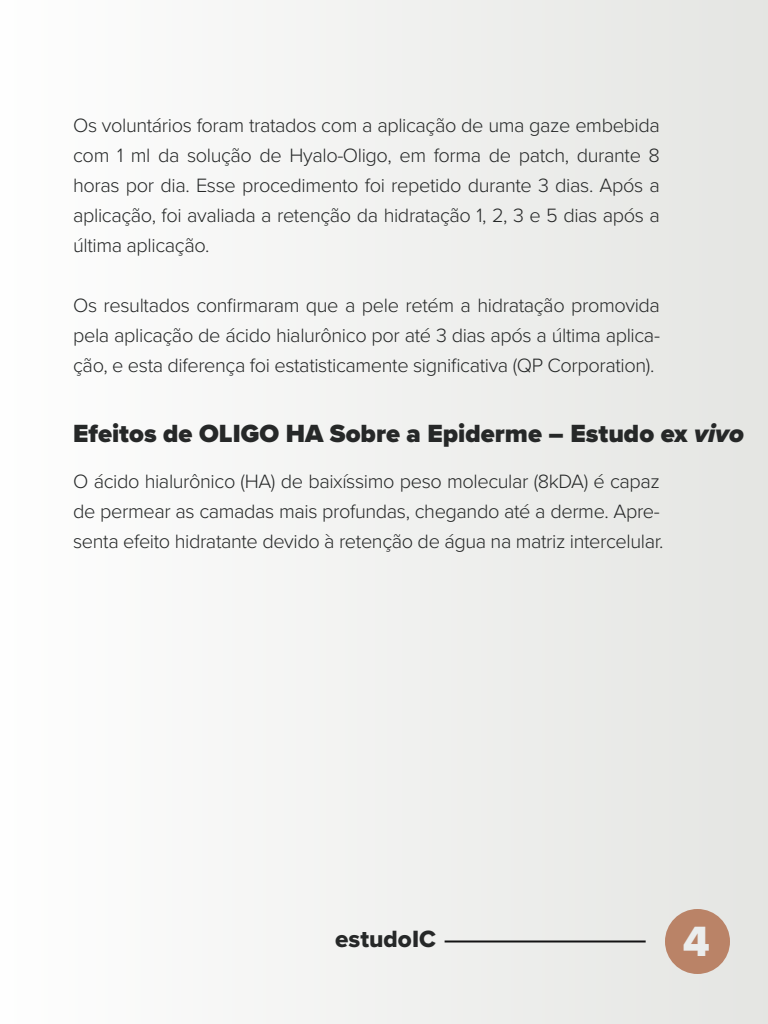
<style>
.page{position:relative;width:768px;height:1024px;background:#fff}
.page>*{position:absolute;margin:0;border:0;box-sizing:border-box;transform-origin:0 0}
.t1{font:43.9px "Proxima Nova Extrabld";color:#ebeded}
.t2{font:900 25.8px "Proxima Nova";color:#262828}
.t3{font:24.4px "Proxima Nova Extrabld";color:#262828}
.t4{font:300 20px/30px "Proxima Nova";letter-spacing:-.02em;color:#262828;text-align:justify}
.s1{font-style:italic}
</style>
<div class="page">
<div style="left:0;top:0;width:768px;height:1024px;background:linear-gradient(to right,#fefefe,#e4e5e2)"></div>
<div style="left:665px;top:909px;width:65px;height:65px;background:#ba8367;border-radius:50%"></div>
<hr style="left:445px;top:940px;width:201px;height:2px;background:#131314">
<p class="t4" style="left:73px;top:109px;width:588px">Os voluntários foram tratados com a aplicação de uma gaze embebida com 1 ml da solução de Hyalo-Oligo, em forma de patch, durante 8 horas por dia. Esse procedimento foi repetido durante 3 dias. Após a aplicação, foi avaliada a retenção da hidratação 1, 2, 3 e 5 dias após a última aplicação.</p>
<p class="t4" style="left:73px;top:289px;width:588px">Os resultados confirmaram que a pele retém a hidratação promovida pela aplicação de ácido hialurônico por até 3 dias após a última aplica&shy;ção, e esta diferença foi estatisticamente significativa (QP Corporation).</p>
<p class="t2" style="left:73px;top:414px;width:672px">Efeitos de OLIGO HA Sobre a Epiderme – Estudo ex <span class="s1">vivo</span></p>
<p class="t4" style="left:73px;top:465px;width:592px;text-align:left">O ácido hialurônico (HA) de baixíssimo peso molecular (8kDA) é capaz de permear as camadas mais profundas, chegando até a derme. Apre&shy;senta efeito hidratante devido à retenção de água na matriz intercelular.</p>
<p class="t3" style="left:335px;top:921px;width:102px">estudoIC</p>
<h1 class="t1" style="left:683px;top:909px;width:29px">4</h1>
</div>
